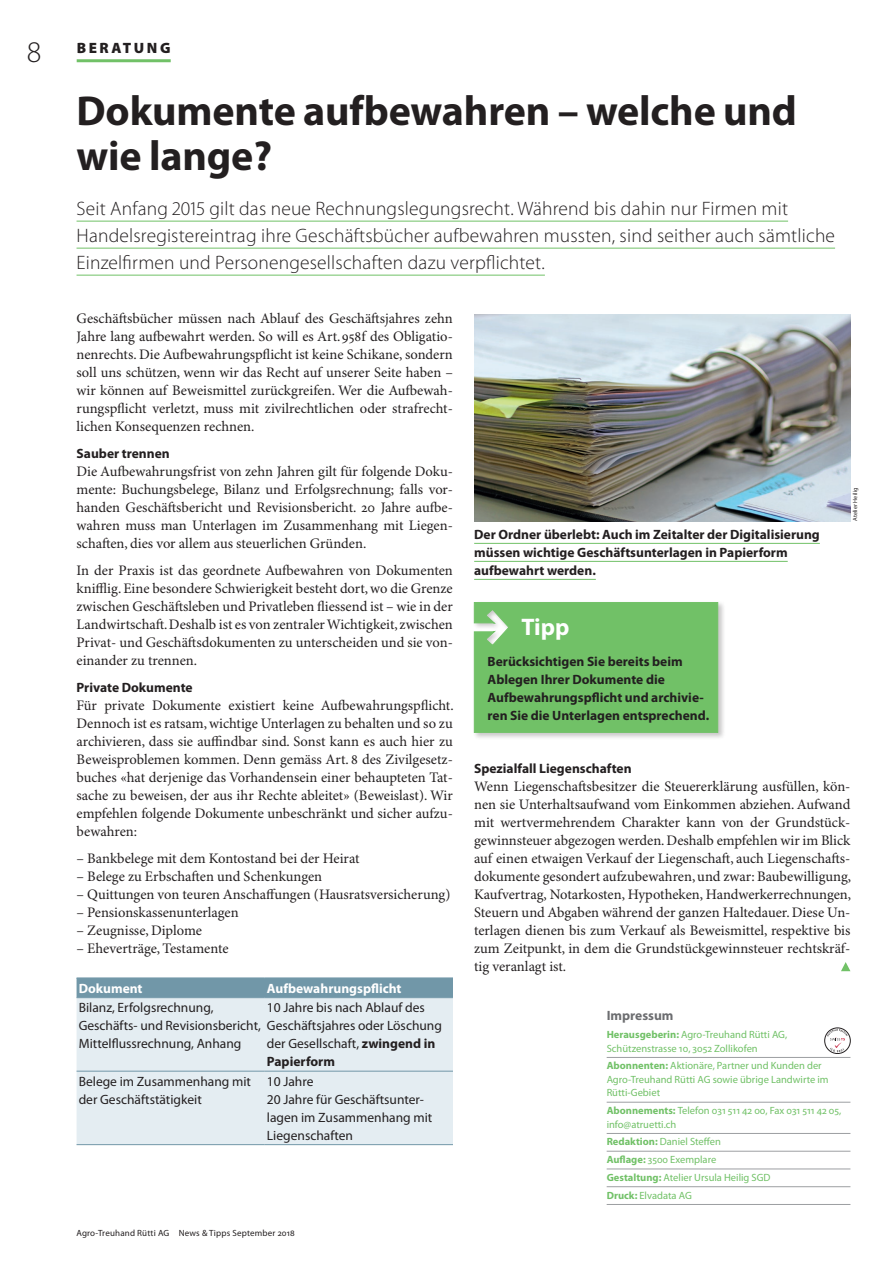
<style>
.page{position:relative;width:893px;height:1263px;background:#fff}
.page>*{position:absolute;margin:0;border:0;box-sizing:border-box;transform-origin:0 0}
.t1{font:700 42px/45px "Myriad Pro";letter-spacing:-.005em;color:#231f20}
.t2{font:300 30px "Myriad Pro";color:#231f20}
.t3{font:700 24px "Myriad Pro";color:#fff}
.t4{font:300 19.5px/27px "Myriad Pro";letter-spacing:.01em;color:#231f20}
.t5{font:900 15px "Myriad Pro";letter-spacing:.17em;color:#231f20}
.t6{font:14.55px/18px "Minion Pro";color:#231f20;text-align:justify}
.t7{font:700 13.5px/18px "Myriad Pro";color:#231f20}
.t8{font:13.5px/18px "Myriad Pro";color:#231f20}
.t9{font:700 13.5px "Myriad Pro";color:#fff}
.t10{font:700 13.5px "Myriad Pro";color:#6c6d70}
.t11{font:10.5px/13.5px "Myriad Pro";color:#71c167}
.t12{font:9px "Myriad Pro";letter-spacing:.02em;color:#231f20}
.t13{font:6px "Myriad Pro";letter-spacing:.02em;color:#231f20}
.s1{font-weight:400}
.s2{font-weight:700}
</style>
<div class="page">
<hr style="left:607px;top:1057px;width:243px;height:1px;background:#9d9fa2">
<hr style="left:607px;top:1102px;width:243px;height:1px;background:#9d9fa2">
<hr style="left:607px;top:1133px;width:243px;height:1px;background:#9d9fa2">
<hr style="left:607px;top:1151px;width:243px;height:1px;background:#9d9fa2">
<hr style="left:607px;top:1168px;width:243px;height:1px;background:#9d9fa2">
<hr style="left:607px;top:1186px;width:243px;height:1px;background:#9d9fa2">
<hr style="left:607px;top:1204px;width:243px;height:1px;background:#9d9fa2">
<div style="left:824px;top:1028px;width:26px;height:26px;border:1px solid #231f20;border-radius:50%"></div>
<svg style="left:827px;top:1028px;width:21px;height:24px"></svg>
<hr style="left:77px;top:59px;width:94px;height:3px;background:#71c167">
<hr style="left:77px;top:221px;width:711px;height:1px;background:#71c167">
<hr style="left:77px;top:248px;width:758px;height:1px;background:#71c167">
<hr style="left:77px;top:275px;width:468px;height:1px;background:#71c167">
<div style="left:77px;top:979px;width:376px;height:18px;background:#7197a8"></div>
<div style="left:77px;top:998px;width:376px;height:146px;background:#e4edf2"></div>
<hr style="left:77px;top:1071px;width:188px;height:1px;background:#7197a8">
<hr style="left:265px;top:1071px;width:188px;height:1px;background:#7197a8">
<hr style="left:77px;top:1144px;width:188px;height:1px;background:#7197a8">
<hr style="left:265px;top:1144px;width:188px;height:1px;background:#7197a8">
<hr style="left:77px;top:977px;width:188px;height:2px;background:#7197a8">
<hr style="left:265px;top:977px;width:188px;height:2px;background:#7197a8">
<hr style="left:77px;top:997px;width:188px;height:1px;background:#7197a8">
<hr style="left:265px;top:997px;width:188px;height:1px;background:#7197a8">
<div style="left:472px;top:600px;width:253px;height:140px;background:#231f20;opacity:.25"></div>
<div style="left:474px;top:602px;width:244px;height:131px;background:#71c167"></div>
<hr style="left:474px;top:543px;width:346px;height:1px;background:#71c167">
<hr style="left:474px;top:561px;width:314px;height:1px;background:#71c167">
<hr style="left:474px;top:579px;width:122px;height:1px;background:#71c167">
<img style="left:474px;top:314px;width:376px;height:207px">
<svg style="left:841px;top:962px;width:9px;height:9px"></svg>
<h2 class="t2" style="left:27px;top:34px;width:16px">8</h2>
<p class="t5" style="left:77px;top:40px;width:95px">BERATUNG</p>
<h1 class="t1" style="left:77px;top:89px;width:722px">Dokumente aufbewahren – welche und wie lange?</h1>
<p class="t4" style="left:77px;top:195px;width:760px">Seit Anfang 2015 gilt das neue Rechnungslegungsrecht. Während bis dahin nur Firmen mit<br>Handelsregistereintrag ihre Geschäftsbücher aufbewahren mussten, sind seither auch sämtliche<br>Einzelfirmen und Personengesellschaften dazu verpflichtet.</p>
<p class="t6" style="left:77px;top:310px;width:378px">Geschäftsbücher müssen nach Ablauf des Geschäftsjahres zehn Jahre lang aufbewahrt werden. So will es Art.958f des Obligatio&shy;nenrechts. Die Aufbewahrungspflicht ist keine Schikane, sondern soll uns schützen, wenn wir das Recht auf unserer Seite haben – wir können auf Beweismittel zurückgreifen. Wer die Aufbewah&shy;rungspflicht verletzt, muss mit zivilrechtlichen oder strafrecht&shy;lichen Konsequenzen rechnen.</p>
<p class="t7" style="left:77px;top:445px;width:95px">Sauber trennen</p>
<p class="t6" style="left:77px;top:463px;width:378px">Die Aufbewahrungsfrist von zehn Jahren gilt für folgende Doku&shy;mente: Buchungsbelege, Bilanz und Erfolgsrechnung; falls vor&shy;handen Geschäftsbericht und Revisionsbericht. 20 Jahre aufbe&shy;wahren muss man Unterlagen im Zusammenhang mit Liegen&shy;schaften, dies vor allem aus steuerlichen Gründen.</p>
<p class="t6" style="left:77px;top:562px;width:378px">In der Praxis ist das geordnete Aufbewahren von Dokumenten knifflig. Eine besondere Schwierigkeit besteht dort, wo die Grenze zwischen Geschäftsleben und Privatleben fliessend ist – wie in der Landwirtschaft. Deshalb ist es von zentraler Wichtigkeit, zwischen Privat- und Geschäftsdokumenten zu unterscheiden und sie von&shy;einander zu trennen.</p>
<p class="t7" style="left:77px;top:679px;width:118px">Private Dokumente</p>
<p class="t6" style="left:77px;top:697px;width:379px">Für private Dokumente existiert keine Aufbewahrungspflicht.<br>Dennoch ist es ratsam, wichtige Unterlagen zu behalten und so zu archivieren, dass sie auffindbar sind. Sonst kann es auch hier zu Beweisproblemen kommen. Denn gemäss Art. 8 des Zivilgesetz&shy;buches «hat derjenige das Vorhandensein einer behaupteten Tat&shy;sache zu beweisen, der aus ihr Rechte ableitet» (Beweislast). Wir empfehlen folgende Dokumente unbeschränkt und sicher aufzu&shy;bewahren:</p>
<p class="t6" style="left:77px;top:850px;width:285px">– Bankbelege mit dem Kontostand bei der Heirat</p>
<p class="t6" style="left:77px;top:868px;width:247px">– Belege zu Erbschaften und Schenkungen</p>
<p class="t6" style="left:77px;top:886px;width:375px">– Quittungen von teuren Anschaffungen (Hausratsversicherung)</p>
<p class="t6" style="left:77px;top:904px;width:164px">– Pensionskassenunterlagen</p>
<p class="t6" style="left:77px;top:922px;width:127px">– Zeugnisse, Diplome</p>
<p class="t6" style="left:77px;top:940px;width:154px">– Eheverträge, Testamente</p>
<p class="t9" style="left:79px;top:980px;width:65px">Dokument</p>
<p class="t9" style="left:267px;top:980px;width:136px">Aufbewahrungspflicht</p>
<p class="t8" style="left:79px;top:999px;width:365px">Bilanz, Erfolgsrechnung,<br>Geschäfts- und Revisionsbericht, Geschäftsjahres oder Löschung<br>Mittelflussrechnung, Anhang</p>
<p class="t13" style="left:852px;top:521px;width:35px;rotate:-90deg">Atelier Heilig</p>
<p class="t7" style="left:474px;top:526px;width:347px">Der Ordner überlebt: Auch im Zeitalter der Digitalisierung müssen wichtige Geschäftsunterlagen in Papierform aufbewahrt werden.</p>
<h3 class="t3" style="left:522px;top:613px;width:49px">Tipp</h3>
<p class="t7" style="left:488px;top:652px;width:223px">Berücksichtigen Sie bereits beim Ablegen Ihrer Dokumente die Aufbewahrungspflicht und archivie&shy;ren Sie die Unterlagen entsprechend.</p>
<p class="t7" style="left:474px;top:760px;width:159px">Spezialfall Liegenschaften</p>
<p class="t6" style="left:474px;top:778px;width:379px;text-align:left">Wenn Liegenschaftsbesitzer die Steuererklärung ausfüllen, kön&shy;nen sie Unterhaltsaufwand vom Einkommen abziehen. Aufwand mit wertvermehrendem Charakter kann von der Grundstück&shy;gewinnsteuer abgezogen werden. Deshalb empfehlen wir im Blick auf einen etwaigen Verkauf der Liegenschaft, auch Liegenschafts&shy;dokumente gesondert aufzubewahren, und zwar: Baubewilligung, Kaufvertrag, Notarkosten, Hypotheken, Handwerkerrechnungen, Steuern und Abgaben während der ganzen Haltedauer. Diese Un&shy;terlagen dienen bis zum Verkauf als Beweismittel, respektive bis zum Zeitpunkt, in dem die Grundstückgewinnsteuer rechtskräf&shy;tig veranlagt ist.</p>
<p class="t8" style="left:267px;top:999px;width:159px">10 Jahre bis nach Ablauf des</p>
<p class="t7" style="left:267px;top:1035px;width:170px"><span class="s1">der Gesellschaft,</span> zwingend in<br>Papierform</p>
<p class="t10" style="left:607px;top:1008px;width:68px">Impressum</p>
<p class="t11" style="left:607px;top:1028px;width:182px"><span class="s2">Herausgeberin:</span> Agro-Treuhand Rütti AG,<br>Schützenstrasse 10, 3052 Zollikofen</p>
<p class="t11" style="left:607px;top:1059px;width:224px"><span class="s2">Abonnenten:</span> Aktionäre, Partner und Kunden der<br>Agro-Treuhand Rütti AG sowie übrige Landwirte im<br>Rütti-Gebiet</p>
<p class="t11" style="left:607px;top:1104px;width:236px"><span class="s2">Abonnements:</span> Telefon 031 511 42 00, Fax 031 511 42 05, info@atruetti.ch</p>
<p class="t11" style="left:607px;top:1133px;width:165px;line-height:17.7px"><span class="s2">Redaktion:</span> Daniel Steffen<br><span class="s2">Auflage:</span> 3500 Exemplare<br><span class="s2">Gestaltung:</span> Atelier Ursula Heilig SGD<br><span class="s2">Druck:</span> Elvadata AG</p>
<p class="t8" style="left:79px;top:1072px;width:174px">Belege im Zusammenhang mit der Geschäftstätigkeit</p>
<p class="t8" style="left:267px;top:1072px;width:167px">10 Jahre<br>20 Jahre für Geschäftsunter&shy;lagen im Zusammenhang mit<br>Liegenschaften</p>
<p class="t12" style="left:77px;top:1228px;width:220px">Agro-Treuhand Rütti AG News &amp; Tipps September 2018</p>
</div>
